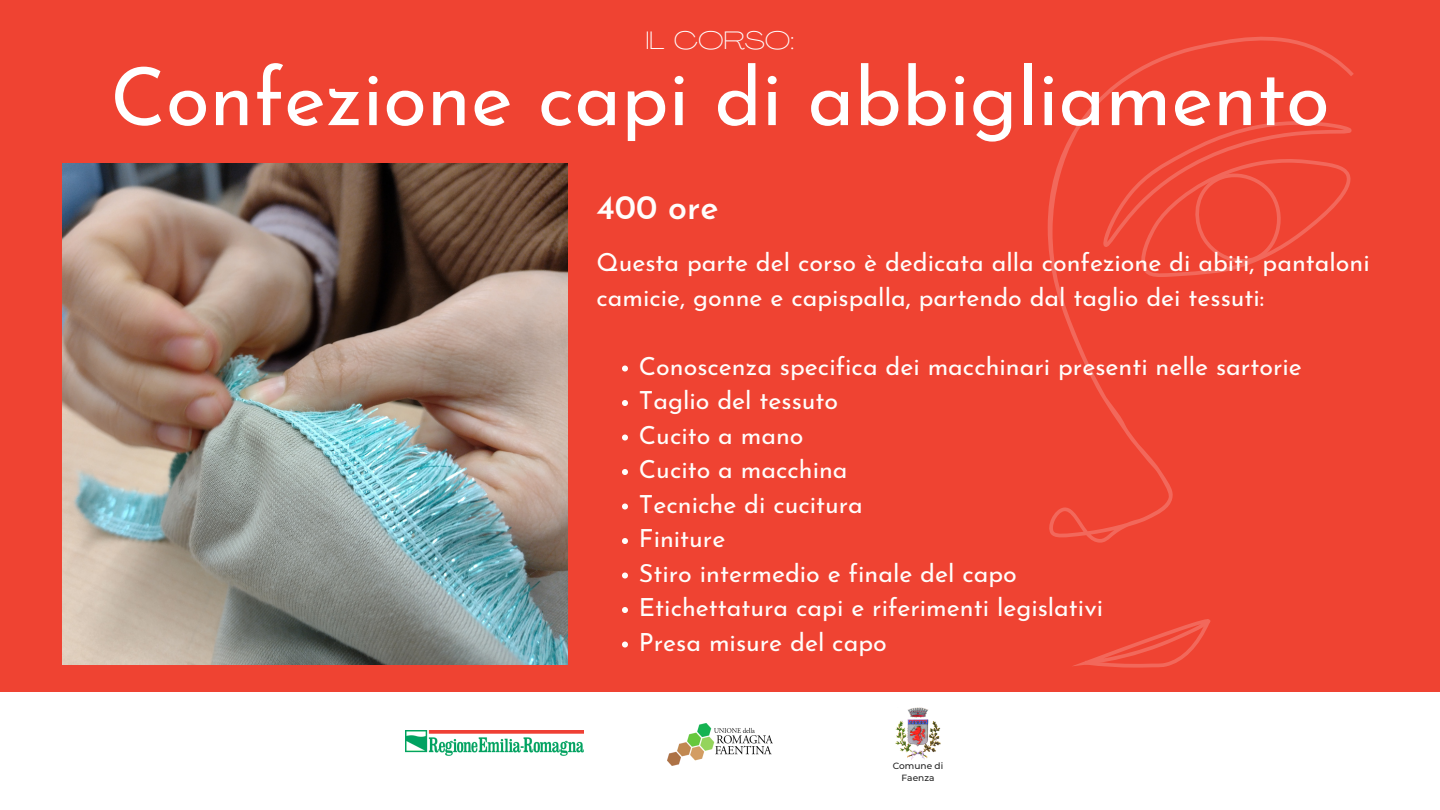
<style>
.page{position:relative;width:1440px;height:810px;background:#ef4332}
.page>*{position:absolute;margin:0;border:0;box-sizing:border-box;transform-origin:0 0}
.t1{font:80px "Josefin Sans";color:#fff}
.t2{font:600 34px "Josefin Sans";color:#fffdfb}
.t3{font:25px/34.5px "Josefin Sans";color:#fffdfb}
.t4{font:100 25px "Agrandir Grand";color:#fff}
.t5{font:500 9px/12px "Montserrat";color:#222;text-align:center}
</style>
<div class="page">
<div style="left:0;top:692px;width:1440px;height:118px;background:#fff"></div>
<img style="left:895px;top:707px;width:46px;height:53px">
<img style="left:667px;top:724px;width:106px;height:42px">
<img style="left:405px;top:731px;width:178px;height:25px">
<svg style="left:622px;top:366px;width:6px;height:6px"></svg>
<svg style="left:622px;top:400px;width:6px;height:6px"></svg>
<svg style="left:622px;top:435px;width:6px;height:6px"></svg>
<svg style="left:622px;top:469px;width:6px;height:6px"></svg>
<svg style="left:622px;top:504px;width:6px;height:6px"></svg>
<svg style="left:622px;top:538px;width:6px;height:6px"></svg>
<svg style="left:622px;top:573px;width:6px;height:6px"></svg>
<svg style="left:622px;top:607px;width:6px;height:6px"></svg>
<svg style="left:622px;top:642px;width:6px;height:6px"></svg>
<img style="left:63px;top:164px;width:505px;height:501px">
<svg style="left:1048px;top:36px;width:306px;height:507px"></svg>
<svg style="left:1073px;top:619px;width:138px;height:49px"></svg>
<svg style="left:1102px;top:120px;width:252px;height:157px"></svg>
<p class="t4" style="left:646px;top:31px;width:150px">IL CORSO:</p>
<h1 class="t1" style="left:110px;top:65px;width:1221px">Confezione capi di abbigliamento</h1>
<h2 class="t2" style="left:596px;top:193px;width:124px">400 ore</h2>
<p class="t3" style="left:596px;top:248px;width:775px">Questa parte del corso è dedicata alla confezione di abiti, pantaloni camicie, gonne e capispalla, partendo dal taglio dei tessuti:</p>
<p class="t3" style="left:639px;top:351px;width:664px">Conoscenza specifica dei macchinari presenti nelle sartorie<br>Taglio del tessuto<br>Cucito a mano<br>Cucito a macchina<br>Tecniche di cucitura<br>Finiture<br>Stiro intermedio e finale del capo<br>Etichettatura capi e riferimenti legislativi<br>Presa misure del capo</p>
<p class="t5" style="left:893px;top:759px;width:52px">Comune di<br>Faenza</p>
</div>
